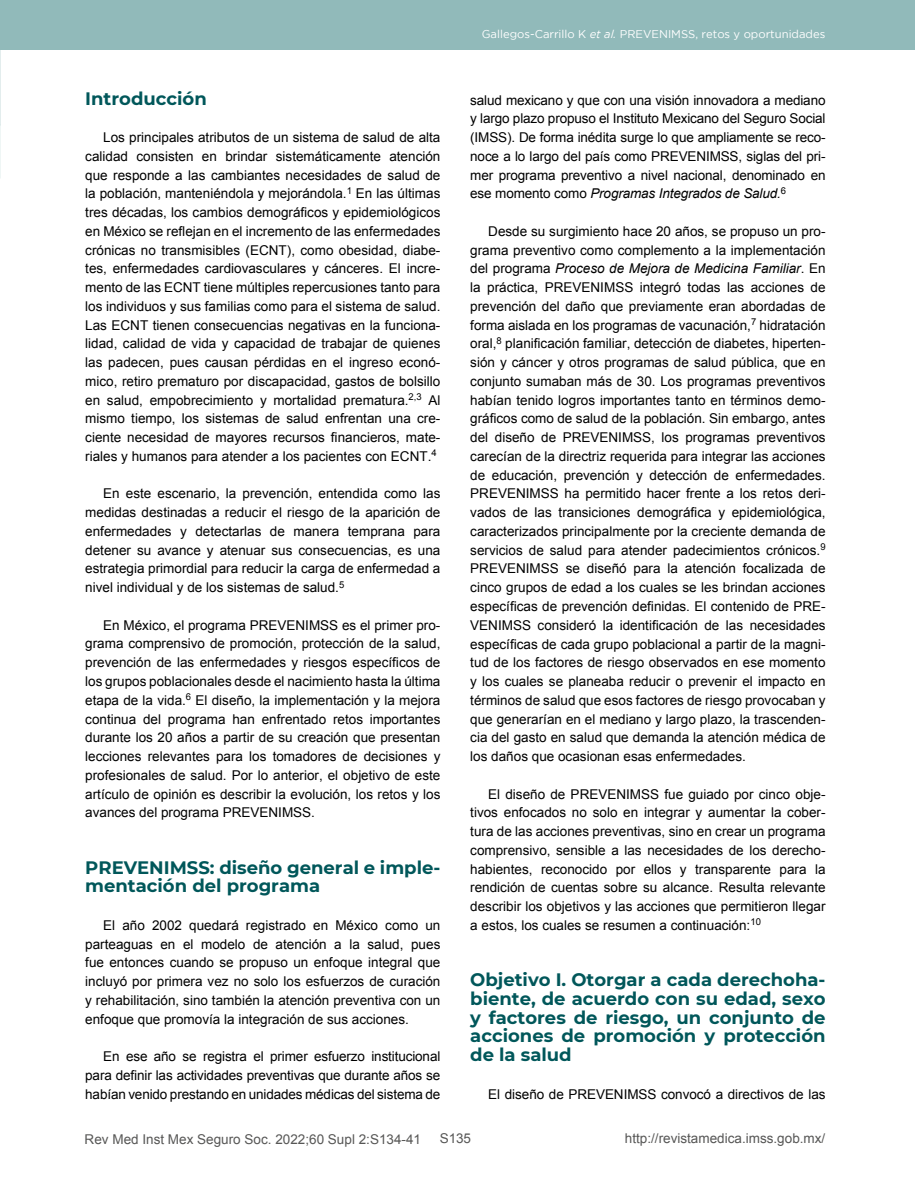
<style>
.page{position:relative;width:915px;height:1191px;background:#fff}
.page>*{position:absolute;margin:0;border:0;box-sizing:border-box;transform-origin:0 0}
.t1{font:700 18px/18.8px "Montserrat";color:#01575a}
.t2{font:13.5px/18.8px "Arial";color:#000;text-align:justify}
.t3{font:13.5px "Arial";color:#575756}
.t4{font:11.25px "Gotham";color:#fff}
.s1{font-style:italic}
</style>
<div class="page">
<div style="left:0;top:0;width:914px;height:50px;background:#91baba"></div>
<h1 class="t1" style="left:85px;top:88px;width:123px">Introducción</h1>
<p class="t2" style="left:85px;top:128px;width:356px;text-indent:18px">Los principales atributos de un sistema de salud de alta calidad consisten en brindar sistemáticamente atención que responde a las cambiantes necesidades de salud de la población, manteniéndola y mejorándola.<sup>1</sup> En las últimas tres décadas, los cambios demográficos y epidemiológicos en México se reflejan en el incremento de las enfermedades crónicas no transmisibles (ECNT), como obesidad, diabe&shy;tes, enfermedades cardiovasculares y cánceres. El incre&shy;mento de las ECNT tiene múltiples repercusiones tanto para los individuos y sus familias como para el sistema de salud.<br>Las ECNT tienen consecuencias negativas en la funciona&shy;lidad, calidad de vida y capacidad de trabajar de quienes las padecen, pues causan pérdidas en el ingreso econó&shy;mico, retiro prematuro por discapacidad, gastos de bolsillo en salud, empobrecimiento y mortalidad prematura.<sup>2,3</sup> Al mismo tiempo, los sistemas de salud enfrentan una cre&shy;ciente necesidad de mayores recursos financieros, mate&shy;riales y humanos para atender a los pacientes con ECNT.<sup>4</sup></p>
<p class="t2" style="left:85px;top:484px;width:356px;text-indent:18px">En este escenario, la prevención, entendida como las medidas destinadas a reducir el riesgo de la aparición de enfermedades y detectarlas de manera temprana para detener su avance y atenuar sus consecuencias, es una estrategia primordial para reducir la carga de enfermedad a nivel individual y de los sistemas de salud.<sup>5</sup></p>
<p class="t2" style="left:85px;top:616px;width:356px;text-indent:18px">En México, el programa PREVENIMSS es el primer pro&shy;grama comprensivo de promoción, protección de la salud, prevención de las enfermedades y riesgos específicos de los grupos poblacionales desde el nacimiento hasta la última etapa de la vida.<sup>6</sup> El diseño, la implementación y la mejora continua del programa han enfrentado retos importantes durante los 20 años a partir de su creación que presentan lecciones relevantes para los tomadores de decisiones y profesionales de salud. Por lo anterior, el objetivo de este artículo de opinión es describir la evolución, los retos y los avances del programa PREVENIMSS.</p>
<h1 class="t1" style="left:85px;top:857px;width:356px">PREVENIMSS: diseño general e imple&shy;mentación del programa</h1>
<p class="t2" style="left:85px;top:916px;width:356px;text-indent:18px">El año 2002 quedará registrado en México como un parteaguas en el modelo de atención a la salud, pues fue entonces cuando se propuso un enfoque integral que incluyó por primera vez no solo los esfuerzos de curación y rehabilitación, sino también la atención preventiva con un enfoque que promovía la integración de sus acciones.</p>
<p class="t2" style="left:85px;top:1047px;width:356px;text-indent:18px">En ese año se registra el primer esfuerzo institucional para definir las actividades preventivas que durante años se habían venido prestando en unidades médicas del sistema de</p>
<p class="t4" style="left:481px;top:28px;width:345px">Gallegos-Carrillo K <span class="s1">et al.</span> PREVENIMSS, retos y oportunidades</p>
<p class="t2" style="left:470px;top:91px;width:357px">salud mexicano y que con una visión innovadora a mediano y largo plazo propuso el Instituto Mexicano del Seguro Social (IMSS). De forma inédita surge lo que ampliamente se reco&shy;noce a lo largo del país como PREVENIMSS, siglas del pri&shy;mer programa preventivo a nivel nacional, denominado en ese momento como <span class="s1">Programas Integrados de Salud.</span><sup>6</sup></p>
<p class="t2" style="left:470px;top:222px;width:357px;text-indent:18px">Desde su surgimiento hace 20 años, se propuso un pro&shy;grama preventivo como complemento a la implementación del programa <span class="s1">Proceso de Mejora de Medicina Familiar</span>. En la práctica, PREVENIMSS integró todas las acciones de prevención del daño que previamente eran abordadas de forma aislada en los programas de vacunación,<sup>7</sup> hidratación oral,<sup>8</sup> planificación familiar, detección de diabetes, hiperten&shy;sión y cáncer y otros programas de salud pública, que en conjunto sumaban más de 30. Los programas preventivos habían tenido logros importantes tanto en términos demo&shy;gráficos como de salud de la población. Sin embargo, antes del diseño de PREVENIMSS, los programas preventivos carecían de la directriz requerida para integrar las acciones de educación, prevención y detección de enfermedades.<br>PREVENIMSS ha permitido hacer frente a los retos deri&shy;vados de las transiciones demográfica y epidemiológica, caracterizados principalmente por la creciente demanda de servicios de salud para atender padecimientos crónicos.<sup>9<br></sup>PREVENIMSS se diseñó para la atención focalizada de cinco grupos de edad a los cuales se les brindan acciones específicas de prevención definidas. El contenido de PRE-VENIMSS consideró la identificación de las necesidades específicas de cada grupo poblacional a partir de la magni&shy;tud de los factores de riesgo observados en ese momento y los cuales se planeaba reducir o prevenir el impacto en términos de salud que esos factores de riesgo provocaban y que generarían en el mediano y largo plazo, la trascenden&shy;cia del gasto en salud que demanda la atención médica de los daños que ocasionan esas enfermedades.</p>
<p class="t2" style="left:470px;top:784px;width:357px;text-indent:18px">El diseño de PREVENIMSS fue guiado por cinco obje&shy;tivos enfocados no solo en integrar y aumentar la cober&shy;tura de las acciones preventivas, sino en crear un programa comprensivo, sensible a las necesidades de los derecho&shy;habientes, reconocido por ellos y transparente para la rendición de cuentas sobre su alcance. Resulta relevante describir los objetivos y las acciones que permitieron llegar a estos, los cuales se resumen a continuación:<sup>10</sup></p>
<h1 class="t1" style="left:470px;top:969px;width:357px;text-align:justify">Objetivo I. Otorgar a cada derechoha&shy;biente, de acuerdo con su edad, sexo y factores de riesgo, un conjunto de acciones de promoción y protección de la salud</h1>
<p class="t2" style="left:488px;top:1084px;width:339px">El diseño de PREVENIMSS convocó a directivos de las</p>
<p class="t3" style="left:85px;top:1130px;width:338px">Rev Med Inst Mex Seguro Soc. 2022;60 Supl 2:S134-41</p>
<p class="t3" style="left:439px;top:1129px;width:33px">S135</p>
<p class="t3" style="left:624px;top:1129px;width:202px">http://revistamedica.imss.gob.mx/</p>
</div>
